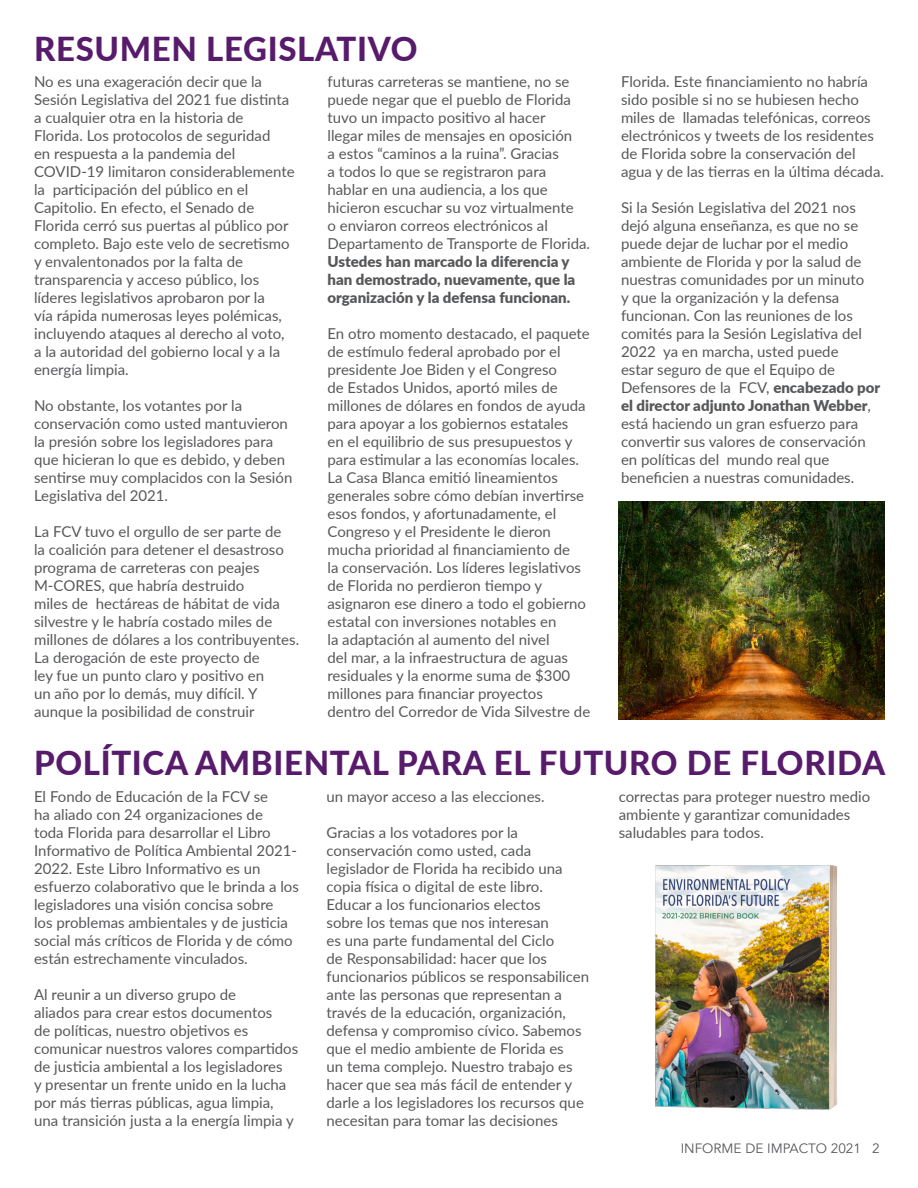
<style>
.page{position:relative;width:918px;height:1188px;background:#fff}
.page>*{position:absolute;margin:0;border:0;box-sizing:border-box;transform-origin:0 0}
.t1{font:800 33px "Lato";letter-spacing:.02em;color:#581b6c}
.t2{font:15px/18px "Lato";color:#57585a}
.t3{font:13.5px "Avenir";color:#57585a}
.s1{font-weight:900}
</style>
<div class="page">
<img style="left:655px;top:865px;width:183px;height:245px">
<img style="left:619px;top:501px;width:265px;height:219px">
<p class="t1" style="left:34px;top:24px;width:385px">RESUMEN LEGISLATIVO</p>
<p class="t2" style="left:34px;top:72px;width:262px">No es una exageración decir que la Sesión Legislativa del 2021 fue distinta a cualquier otra en la historia de Florida. Los protocolos de seguridad<br>en respuesta a la pandemia del COVID-19 limitaron considerablemente la participación del público en el Capitolio. En efecto, el Senado de Florida cerró sus puertas al público por completo. Bajo este velo de secretismo y envalentonados por la falta de transparencia y acceso público, los líderes legislativos aprobaron por la<br>vía rápida numerosas leyes polémicas, incluyendo ataques al derecho al voto, a la autoridad del gobierno local y a la energía limpia.</p>
<p class="t2" style="left:34px;top:396px;width:260px">No obstante, los votantes por la conservación como usted mantuvieron la presión sobre los legisladores para que hicieran lo que es debido, y deben sentirse muy complacidos con la Sesión Legislativa del 2021.</p>
<p class="t2" style="left:34px;top:522px;width:267px">La FCV tuvo el orgullo de ser parte de<br>la coalición para detener el desastroso programa de carreteras con peajes M-CORES, que habría destruido<br>miles de hectáreas de hábitat de vida silvestre y le habría costado miles de millones de dólares a los contribuyentes.<br>La derogación de este proyecto de<br>ley fue un punto claro y positivo en<br>un año por lo demás, muy difícil. Y aunque la posibilidad de construir</p>
<p class="t2" style="left:327px;top:72px;width:264px">futuras carreteras se mantiene, no se puede negar que el pueblo de Florida tuvo un impacto positivo al hacer<br>llegar miles de mensajes en oposición<br>a estos “caminos a la ruina”. Gracias<br>a todos lo que se registraron para hablar en una audiencia, a los que hicieron escuchar su voz virtualmente<br>o enviaron correos electrónicos al Departamento de Transporte de Florida.<br><span class="s1">Ustedes han marcado la diferencia y han demostrado, nuevamente, que la organización y la defensa funcionan.</span></p>
<p class="t2" style="left:327px;top:324px;width:264px">En otro momento destacado, el paquete de estímulo federal aprobado por el presidente Joe Biden y el Congreso<br>de Estados Unidos, aportó miles de millones de dólares en fondos de ayuda para apoyar a los gobiernos estatales<br>en el equilibrio de sus presupuestos y para estimular a las economías locales.<br>La Casa Blanca emitió lineamientos generales sobre cómo debían invertirse esos fondos, y afortunadamente, el Congreso y el Presidente le dieron mucha prioridad al financiamiento de<br>la conservación. Los líderes legislativos de Florida no perdieron tiempo y asignaron ese dinero a todo el gobierno estatal con inversiones notables en<br>la adaptación al aumento del nivel<br>del mar, a la infraestructura de aguas residuales y la enorme suma de $300 millones para financiar proyectos<br>dentro del Corredor de Vida Silvestre de</p>
<p class="t2" style="left:621px;top:72px;width:265px">Florida. Este financiamiento no habría sido posible si no se hubiesen hecho miles de llamadas telefónicas, correos electrónicos y tweets de los residentes de Florida sobre la conservación del agua y de las tierras en la última década.</p>
<p class="t2" style="left:621px;top:198px;width:261px">Si la Sesión Legislativa del 2021 nos dejó alguna enseñanza, es que no se puede dejar de luchar por el medio ambiente de Florida y por la salud de nuestras comunidades por un minuto<br>y que la organización y la defensa funcionan. Con las reuniones de los comités para la Sesión Legislativa del 2022 ya en marcha, usted puede<br>estar seguro de que el Equipo de Defensores de la FCV, <span class="s1">encabezado por el director adjunto Jonathan Webber</span>, está haciendo un gran esfuerzo para convertir sus valores de conservación en políticas del mundo real que beneficien a nuestras comunidades.</p>
<p class="t1" style="left:34px;top:739px;width:853px">POLÍTICA AMBIENTAL PARA EL FUTURO DE FLORIDA</p>
<p class="t2" style="left:34px;top:787px;width:266px">El Fondo de Educación de la FCV se<br>ha aliado con 24 organizaciones de<br>toda Florida para desarrollar el Libro Informativo de Política Ambiental 2021- 2022. Este Libro Informativo es un esfuerzo colaborativo que le brinda a los legisladores una visión concisa sobre<br>los problemas ambientales y de justicia social más críticos de Florida y de cómo están estrechamente vinculados.</p>
<p class="t2" style="left:34px;top:985px;width:266px">Al reunir a un diverso grupo de<br>aliados para crear estos documentos<br>de políticas, nuestro objetivos es comunicar nuestros valores compartidos de justicia ambiental a los legisladores<br>y presentar un frente unido en la lucha por más tierras públicas, agua limpia, una transición justa a la energía limpia y</p>
<p class="t2" style="left:327px;top:787px;width:220px">un mayor acceso a las elecciones.</p>
<p class="t2" style="left:327px;top:823px;width:264px">Gracias a los votadores por la conservación como usted, cada legislador de Florida ha recibido una copia física o digital de este libro.<br>Educar a los funcionarios electos<br>sobre los temas que nos interesan<br>es una parte fundamental del Ciclo<br>de Responsabilidad: hacer que los funcionarios públicos se responsabilicen ante las personas que representan a través de la educación, organización, defensa y compromiso cívico. Sabemos que el medio ambiente de Florida es<br>un tema complejo. Nuestro trabajo es hacer que sea más fácil de entender y darle a los legisladores los recursos que necesitan para tomar las decisiones</p>
<p class="t2" style="left:619px;top:787px;width:253px">correctas para proteger nuestro medio ambiente y garantizar comunidades saludables para todos.</p>
<p class="t3" style="left:681px;top:1141px;width:201px">INFORME DE IMPACTO 2021 2</p>
</div>
